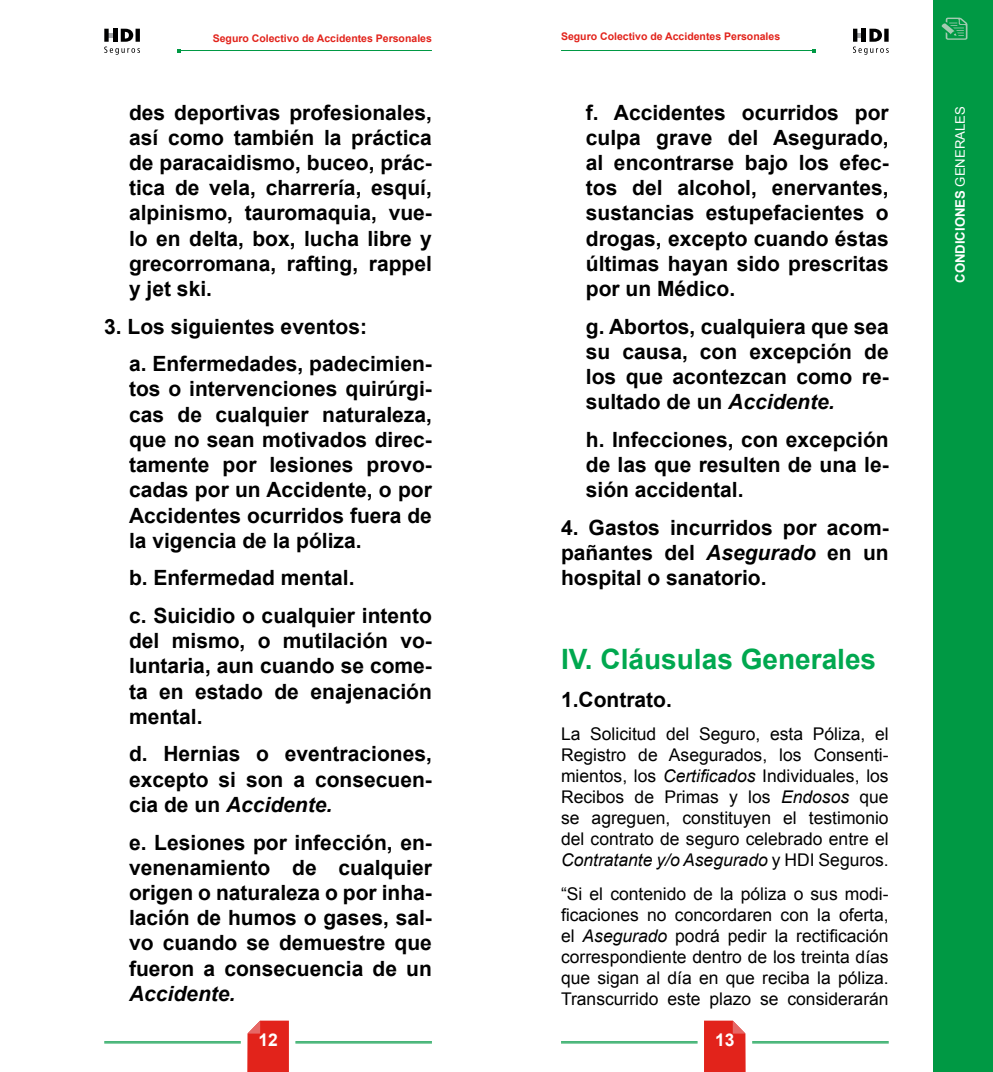
<style>
.page{position:relative;width:993px;height:1072px;background:#fff}
.page>*{position:absolute;margin:0;border:0;box-sizing:border-box;transform-origin:0 0}
.t1{font:700 28px "Arial";color:#00a84f}
.t2{font:700 21px/25.2px "Arial";color:#000;text-align:justify}
.t3{font:italic 700 21px "Arial";color:#000}
.t4{font:17.5px/21px "Arial";color:#000;text-align:justify}
.t5{font:700 17.5px "Arial";color:#fff}
.t6{font:700 13.12px "Arial";color:#fff}
.t7{font:700 10.5px "Arial";color:#e2231b}
.s1{font-style:italic}
.s2{font-weight:400}
</style>
<div class="page">
<svg style="left:247px;top:1020px;width:42px;height:51px;background:#e3332b"></svg>
<svg style="left:853px;top:29px;width:35px;height:26px"></svg>
<svg style="left:104px;top:29px;width:36px;height:26px"></svg>
<div style="left:933px;top:0;width:59px;height:1071px;background:#094"></div>
<hr style="left:104px;top:1041px;width:137px;height:1px;background:#094">
<hr style="left:104px;top:1042px;width:137px;height:1px;background:#094">
<hr style="left:295px;top:1041px;width:137px;height:1px;background:#094">
<hr style="left:295px;top:1042px;width:137px;height:1px;background:#094">
<svg style="left:704px;top:1020px;width:41px;height:51px;background:#e33028"></svg>
<hr style="left:752px;top:1041px;width:136px;height:1px;background:#094">
<hr style="left:752px;top:1042px;width:136px;height:1px;background:#094">
<hr style="left:561px;top:1041px;width:136px;height:1px;background:#094">
<hr style="left:561px;top:1042px;width:136px;height:1px;background:#094">
<svg style="left:941px;top:18px;width:26px;height:22px"></svg>
<hr style="left:561px;top:50px;width:252px;height:1px;background:#094">
<hr style="left:179px;top:50px;width:253px;height:1px;background:#094">
<p class="t7" style="left:213px;top:31px;width:221px">Seguro Colectivo de Accidentes Personales</p>
<p class="t7" style="left:561px;top:30px;width:221px">Seguro Colectivo de Accidentes Personales</p>
<p class="t2" style="left:129px;top:100px;width:304px">des deportivas profesionales, así como también la práctica de paracaidismo, buceo, prác&shy;tica de vela, charrería, esquí, alpinismo, tauromaquia, vue&shy;lo en delta, box, lucha libre y grecorromana, rafting, rappel y jet ski.</p>
<p class="t2" style="left:129px;top:308px;width:304px;line-height:37.6px;text-indent:-25px">3. Los siguientes eventos:<br>a. Enfermedades, padecimien-</p>
<p class="t2" style="left:129px;top:377px;width:304px">tos o intervenciones quirúrgi&shy;cas de cualquier naturaleza, que no sean motivados direc&shy;tamente por lesiones provo&shy;cadas por un Accidente, o por Accidentes ocurridos fuera de la vigencia de la póliza.</p>
<p class="t2" style="left:129px;top:560px;width:304px;line-height:37.6px">b. Enfermedad mental.<br>c. Suicidio o cualquier intento</p>
<p class="t2" style="left:129px;top:629px;width:304px">del mismo, o mutilación vo&shy;luntaria, aun cuando se come&shy;ta en estado de enajenación mental.</p>
<p class="t2" style="left:129px;top:742px;width:304px">d. Hernias o eventraciones, excepto si son a consecuen&shy;cia de un <span class="s1">Accidente.</span></p>
<p class="t2" style="left:129px;top:830px;width:304px">e. Lesiones por infección, en&shy;venenamiento de cualquier origen o naturaleza o por inha&shy;lación de humos o gases, sal&shy;vo cuando se demuestre que fueron a consecuencia de un</p>
<p class="t3" style="left:129px;top:979px;width:108px">Accidente.</p>
<p class="t2" style="left:585px;top:100px;width:304px">f. Accidentes ocurridos por culpa grave del Asegurado, al encontrarse bajo los efec&shy;tos del alcohol, enervantes, sustancias estupefacientes o drogas, excepto cuando éstas últimas hayan sido prescritas por un Médico.</p>
<p class="t2" style="left:585px;top:314px;width:304px">g. Abortos, cualquiera que sea su causa, con excepción de los que acontezcan como re&shy;sultado de un <span class="s1">Accidente.</span></p>
<p class="t2" style="left:585px;top:427px;width:304px">h. Infecciones, con excepción de las que resulten de una le&shy;sión accidental.</p>
<p class="t2" style="left:561px;top:515px;width:329px">4. Gastos incurridos por acom&shy;pañantes del <span class="s1">Asegurado</span> en un hospital o sanatorio.</p>
<h1 class="t1" style="left:561px;top:640px;width:316px">IV. Cláusulas Generales</h1>
<p class="t2" style="left:561px;top:687px;width:112px">1.Contrato.</p>
<p class="t4" style="left:561px;top:723px;width:329px">La Solicitud del Seguro, esta Póliza, el Registro de Asegurados, los Consenti&shy;mientos, los <span class="s1">Certificados</span> Individuales, los Recibos de Primas y los <span class="s1">Endosos</span> que se agreguen, constituyen el testimonio del contrato de seguro celebrado entre el <span class="s1">Contratante y/o Asegurado</span> y HDI Seguros.</p>
<p class="t4" style="left:561px;top:883px;width:329px">“Si el contenido de la póliza o sus modi&shy;ficaciones no concordaren con la oferta, el <span class="s1">Asegurado</span> podrá pedir la rectificación correspondiente dentro de los treinta días que sigan al día en que reciba la póliza.<br>Transcurrido este plazo se considerarán</p>
<p class="t5" style="left:258px;top:1028px;width:21px">12</p>
<p class="t5" style="left:715px;top:1028px;width:21px">13</p>
<p class="t6" style="left:951px;top:283px;width:178px;rotate:-90deg">CONDICIONES <span class="s2">GENERALES</span></p>
</div>
